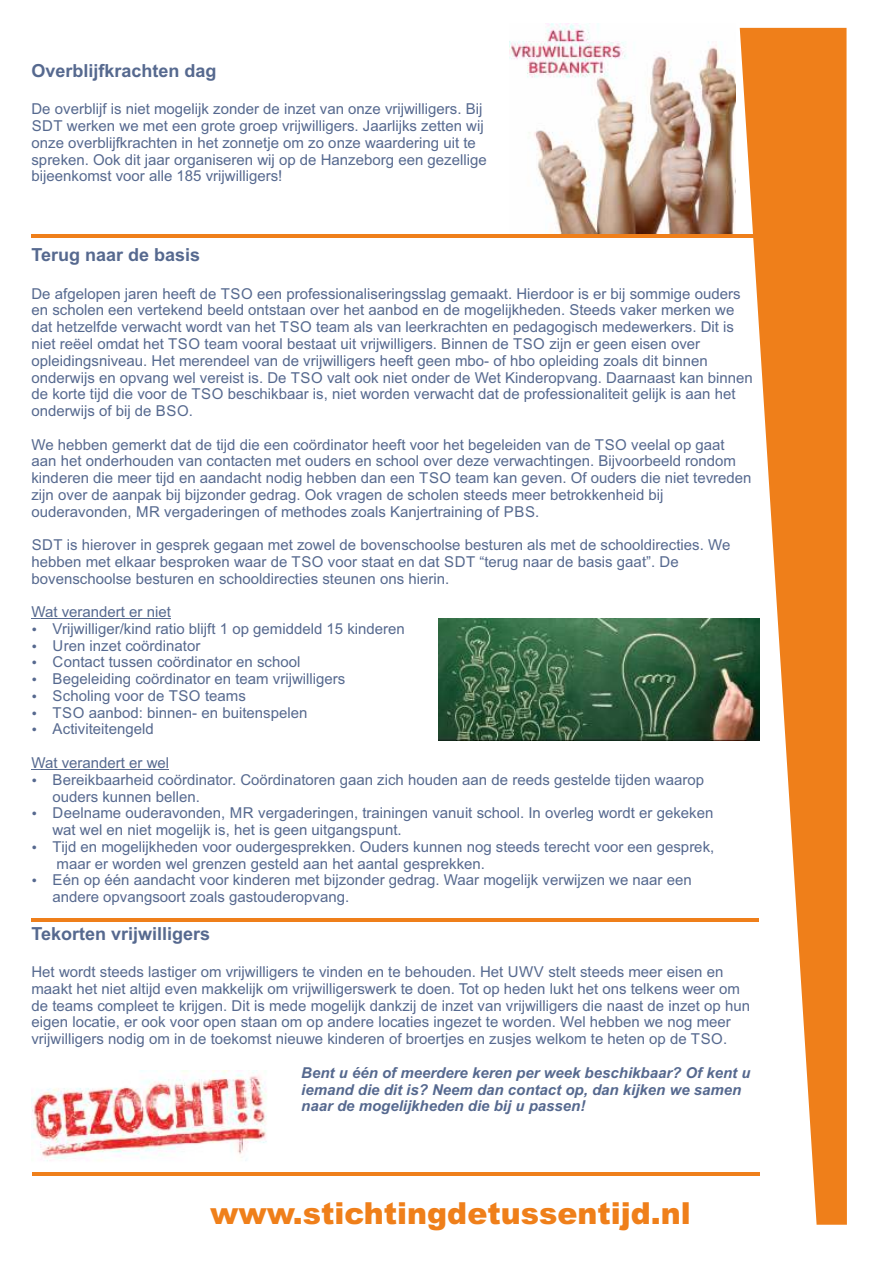
<style>
.page{position:relative;width:893px;height:1263px;background:#fff}
.page>*{position:absolute;margin:0;border:0;box-sizing:border-box;transform-origin:0 0}
.t1{font:900 30.45px "Arial";color:#ef7f1a}
.t2{font:700 18px "Arial";color:#56698f}
.t3{font:15px/16.8px "Arial";color:#56698f}
.t4{font:italic 700 15px/16.8px "Arial";color:#56698f}
</style>
<div class="page">
<svg style="left:740px;top:28px;width:107px;height:1197px;fill:#ef7f1a"></svg>
<hr style="left:31px;top:918px;width:728px;height:3px;background:#ef7f1a">
<hr style="left:31px;top:618px;width:140px;height:1px;background:#56698f">
<hr style="left:31px;top:769px;width:138px;height:1px;background:#56698f">
<svg style="left:32px;top:1171px;width:727px;height:4px;fill:#ef7f1a"></svg>
<img style="left:439px;top:619px;width:320px;height:121px">
<hr style="left:31px;top:234px;width:728px;height:4px;background:#ef7f1a">
<img style="left:510px;top:24px;width:226px;height:210px">
<img style="left:31px;top:1070px;width:236px;height:91px">
<p class="t2" style="left:31px;top:64px;width:187px">Overblijfkrachten dag</p>
<p class="t3" style="left:31px;top:102px;width:457px">De overblijf is niet mogelijk zonder de inzet van onze vrijwilligers. Bij SDT werken we met een grote groep vrijwilligers. Jaarlijks zetten wij onze overblijfkrachten in het zonnetje om zo onze waardering uit te spreken. Ook dit jaar organiseren wij op de Hanzeborg een gezellige bijeenkomst voor alle 185 vrijwilligers!</p>
<p class="t2" style="left:31px;top:248px;width:170px">Terug naar de basis</p>
<p class="t3" style="left:31px;top:286px;width:723px">De afgelopen jaren heeft de TSO een professionaliseringsslag gemaakt. Hierdoor is er bij sommige ouders en scholen een vertekend beeld ontstaan over het aanbod en de mogelijkheden. Steeds vaker merken we dat hetzelfde verwacht wordt van het TSO team als van leerkrachten en pedagogisch medewerkers. Dit is niet reëel omdat het TSO team vooral bestaat uit vrijwilligers. Binnen de TSO zijn er geen eisen over opleidingsniveau. Het merendeel van de vrijwilligers heeft geen mbo- of hbo opleiding zoals dit binnen onderwijs en opvang wel vereist is. De TSO valt ook niet onder de Wet Kinderopvang. Daarnaast kan binnen de korte tijd die voor de TSO beschikbaar is, niet worden verwacht dat de professionaliteit gelijk is aan het onderwijs of bij de BSO.</p>
<p class="t3" style="left:31px;top:437px;width:722px">We hebben gemerkt dat de tijd die een coördinator heeft voor het begeleiden van de TSO veelal op gaat aan het onderhouden van contacten met ouders en school over deze verwachtingen. Bijvoorbeeld rondom kinderen die meer tijd en aandacht nodig hebben dan een TSO team kan geven. Of ouders die niet tevreden zijn over de aanpak bij bijzonder gedrag. Ook vragen de scholen steeds meer betrokkenheid bij ouderavonden, MR vergaderingen of methodes zoals Kanjertraining of PBS.</p>
<p class="t3" style="left:31px;top:538px;width:700px">SDT is hierover in gesprek gegaan met zowel de bovenschoolse besturen als met de schooldirecties. We hebben met elkaar besproken waar de TSO voor staat en dat SDT “terug naar de basis gaat”. De bovenschoolse besturen en schooldirecties steunen ons hierin.</p>
<p class="t3" style="left:53px;top:605px;width:354px;text-indent:-21px">Wat verandert er niet<br>Vrijwilliger/kind ratio blijft 1 op gemiddeld 15 kinderen Uren inzet coördinator<br>Contact tussen coördinator en school<br>Begeleiding coördinator en team vrijwilligers Scholing voor de TSO teams<br>TSO aanbod: binnen- en buitenspelen Activiteitengeld</p>
<p class="t3" style="left:52px;top:756px;width:663px;text-indent:-21px">Wat verandert er wel<br>Bereikbaarheid coördinator. Coördinatoren gaan zich houden aan de reeds gestelde tijden waarop ouders kunnen bellen.<br>Deelname ouderavonden, MR vergaderingen, trainingen vanuit school. In overleg wordt er gekeken wat wel en niet mogelijk is, het is geen uitgangspunt.<br>Tijd en mogelijkheden voor oudergesprekken. Ouders kunnen nog steeds terecht voor een gesprek, maar er worden wel grenzen gesteld aan het aantal gesprekken.<br>Eén op één aandacht voor kinderen met bijzonder gedrag. Waar mogelijk verwijzen we naar een andere opvangsoort zoals gastouderopvang.</p>
<p class="t2" style="left:31px;top:926px;width:180px">Tekorten vrijwilligers</p>
<p class="t3" style="left:31px;top:965px;width:720px">Het wordt steeds lastiger om vrijwilligers te vinden en te behouden. Het UWV stelt steeds meer eisen en maakt het niet altijd even makkelijk om vrijwilligerswerk te doen. Tot op heden lukt het ons telkens weer om de teams compleet te krijgen. Dit is mede mogelijk dankzij de inzet van vrijwilligers die naast de inzet op hun eigen locatie, er ook voor open staan om op andere locaties ingezet te worden. Wel hebben we nog meer vrijwilligers nodig om in de toekomst nieuwe kinderen of broertjes en zusjes welkom te heten op de TSO.</p>
<p class="t4" style="left:301px;top:1065px;width:451px">Bent u één of meerdere keren per week beschikbaar? Of kent u iemand die dit is? Neem dan contact op, dan kijken we samen naar de mogelijkheden die bij u passen!</p>
<h1 class="t1" style="left:210px;top:1202px;width:482px">www.stichtingdetussentijd.nl</h1>
</div>
